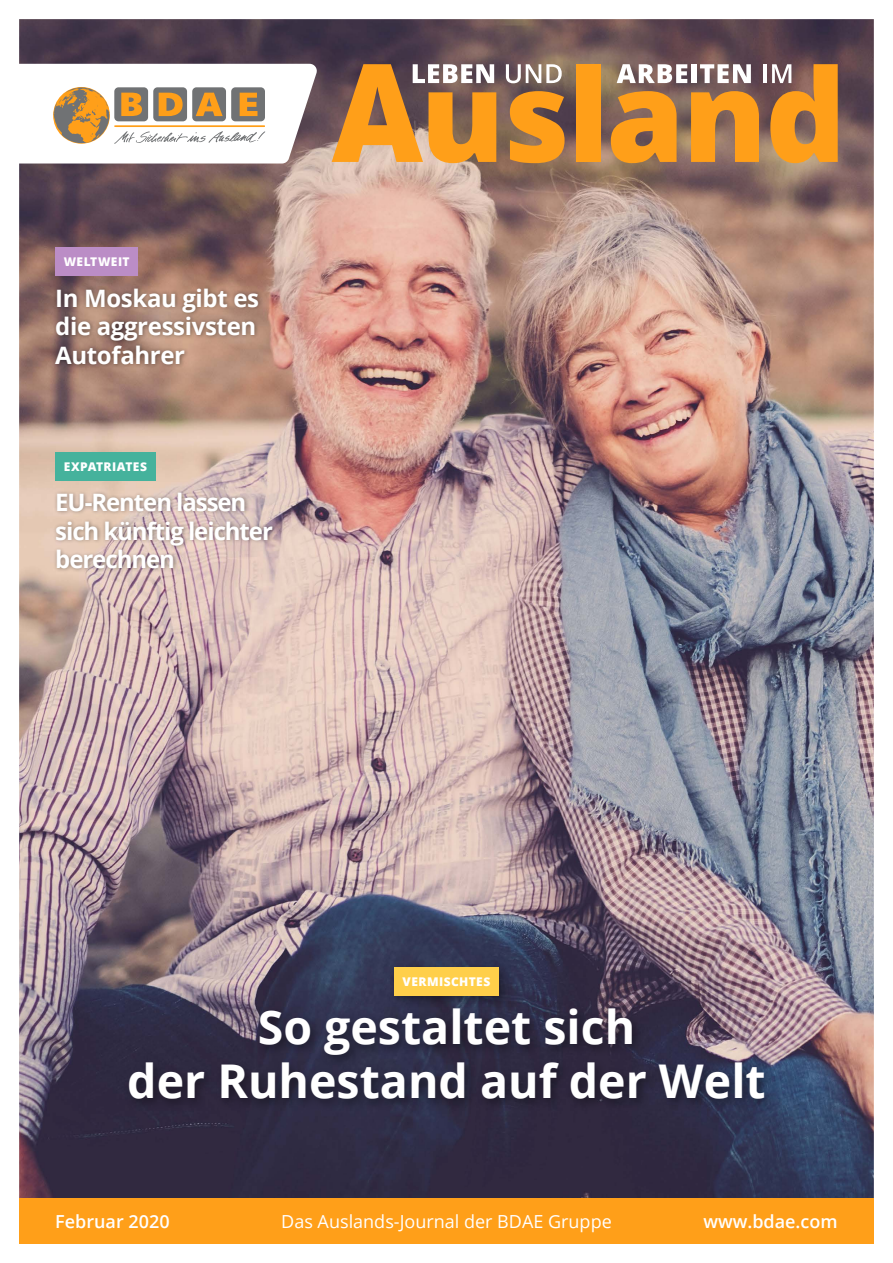
<style>
.page{position:relative;width:893px;height:1263px;background:#fff}
.page>*{position:absolute;margin:0;border:0;box-sizing:border-box;transform-origin:0 0}
.t1{font:700 46.5px/54px "Open Sans";color:#fff;text-align:center}
.t2{font:700 24px/28.5px "Open Sans";letter-spacing:-.045em;color:#fff;text-align:justify}
.t3{font:18px "Open Sans";color:#fff}
.t4{font:600 18px "Open Sans";color:#fff}
.t5{font:800 12px "Open Sans";letter-spacing:.035em;color:#fff}
</style>
<div class="page">
<img style="left:19px;top:19px;width:855px;height:1179px">
<svg style="left:19px;top:64px;width:299px;height:100px"></svg>
<div style="left:19px;top:1198px;width:855px;height:46px;background:#ff9f19"></div>
<div style="left:388px;top:961px;width:123px;height:47px;background:#000;opacity:.4"></div>
<div style="left:394px;top:968px;width:105px;height:28px;background:#ffcf4a"></div>
<div style="left:52px;top:284px;width:212px;height:84px;background:#000;opacity:.4"></div>
<div style="left:53px;top:489px;width:225px;height:84px;background:#000;opacity:.4"></div>
<div style="left:55px;top:247px;width:83px;height:29px;background:#bb8dc6"></div>
<div style="left:55px;top:452px;width:100px;height:28px;background:#45b29c"></div>
<svg style="left:510px;top:91px;width:55px;height:72px;background:#d68b29"></svg>
<div style="left:576px;top:64px;width:24px;height:98px;background:#ff9f19"></div>
<svg style="left:611px;top:91px;width:66px;height:72px;background:#dd902b"></svg>
<svg style="left:691px;top:91px;width:68px;height:71px;background:#e1922b"></svg>
<svg style="left:332px;top:64px;width:164px;height:99px;background:#c68b46"></svg>
<svg style="left:506px;top:64px;width:56px;height:19px"></svg>
<svg style="left:617px;top:64px;width:70px;height:19px"></svg>
<div style="left:692px;top:64px;width:5px;height:19px;background:#fff"></div>
<svg style="left:700px;top:64px;width:51px;height:19px"></svg>
<hr style="left:764px;top:64px;width:3px;height:19px;background:#fff">
<svg style="left:770px;top:64px;width:68px;height:99px;background:#d78e35"></svg>
<div style="left:123px;top:1004px;width:653px;height:107px;background:#000;opacity:.4"></div>
<p class="t5" style="left:64px;top:252px;width:67px">WELTWEIT</p>
<p class="t2" style="left:55px;top:283px;width:205px">In Moskau gibt es die aggressivsten Autofahrer</p>
<p class="t5" style="left:64px;top:457px;width:85px">EXPATRIATES</p>
<p class="t2" style="left:55px;top:488px;width:219px;text-align:left">EU-Renten lassen sich künftig leichter berechnen</p>
<p class="t5" style="left:403px;top:973px;width:89px">VERMISCHTES</p>
<h1 class="t1" style="left:127px;top:999px;width:640px">So gestaltet sich<br>der Ruhestand auf der Welt</h1>
<p class="t4" style="left:55px;top:1209px;width:116px">Februar 2020</p>
<p class="t3" style="left:281px;top:1209px;width:332px">Das Auslands-Journal der BDAE Gruppe</p>
<p class="t4" style="left:703px;top:1209px;width:136px">www.bdae.com</p>
</div>
